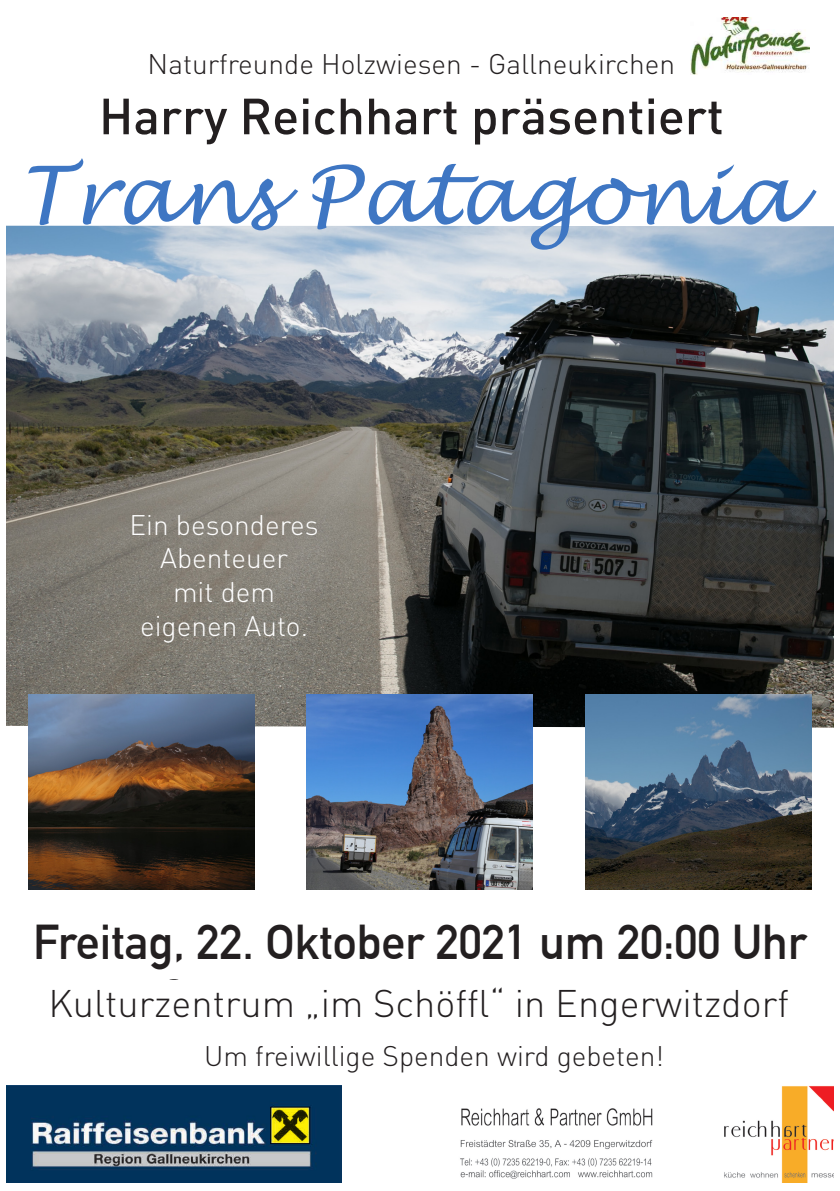
<style>
.page{position:relative;width:840px;height:1191px;background:#fff}
.page>*{position:absolute;margin:0;border:0;box-sizing:border-box;transform-origin:0 0}
.t1{font:italic 80px "Lucida Handwriting";color:#3e76c3}
.t2{font:500 50px "DIN";color:#231f20}
.t3{font:700 47.8px "DIN Alternate";color:#231f20}
.t4{font:300 38px "DIN";color:#231f20}
.t5{font:300 28px "DIN";color:#231f20}
.t6{font:300 28px/33.6px "DIN";color:#fff;text-align:center}
</style>
<div class="page">
<img style="left:6px;top:226px;width:827px;height:501px">
<img style="left:690px;top:17px;width:119px;height:57px">
<img style="left:460px;top:1086px;width:373px;height:96px">
<img style="left:6px;top:1085px;width:335px;height:97px">
<img style="left:28px;top:694px;width:226px;height:195px">
<img style="left:307px;top:694px;width:225px;height:195px">
<img style="left:585px;top:694px;width:226px;height:195px">
<p class="t5" style="left:147px;top:47px;width:528px">Naturfreunde Holzwiesen - Gallneukirchen</p>
<p class="t2" style="left:99px;top:84px;width:626px">Harry Reichhart präsentiert</p>
<p class="t1" style="left:18px;top:147px;width:778px">Trans Patagonia</p>
<p class="t6" style="left:129px;top:507px;width:191px">Ein besonderes<br>Abenteuer<br>mit dem eigenen Auto.</p>
<p class="t3" style="left:33px;top:905px;width:774px">Freitag, 22. Oktober 2021 um 20:00 Uhr</p>
<p class="t2" style="left:30px;top:919px;width:778px">Freitag, 08. Mai 2020 um 20:00 Uhr</p>
<p class="t4" style="left:48px;top:980px;width:741px">Kulturzentrum „im Schöffl“ in Engerwitzdorf</p>
<p class="t5" style="left:204px;top:1038px;width:461px">Um freiwillige Spenden wird gebeten!</p>
</div>
